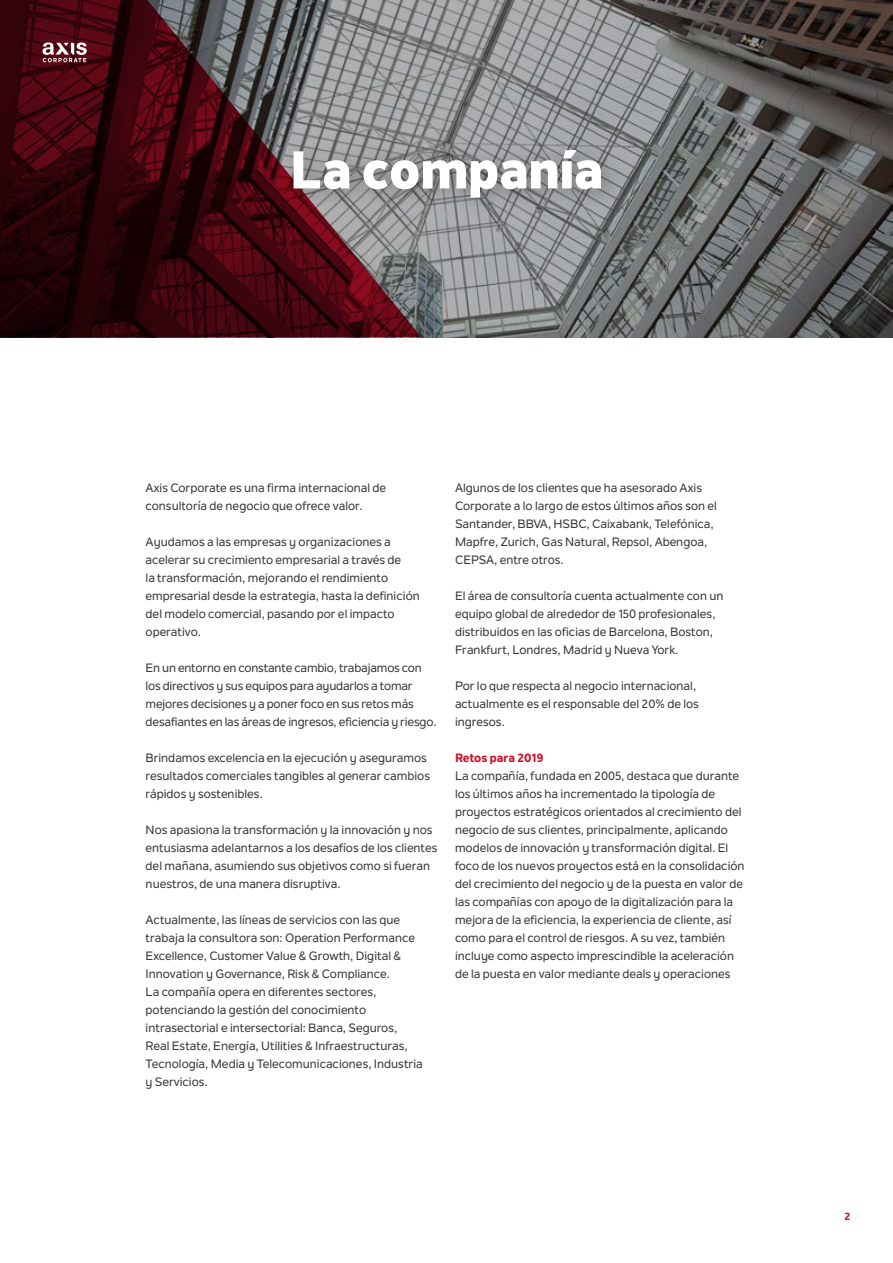
<style>
.page{position:relative;width:893px;height:1263px;background:#fff}
.page>*{position:absolute;margin:0;border:0;box-sizing:border-box;transform-origin:0 0}
.t1{font:800 52.5px "Nolan Next";color:#fff}
.t2{font:500 12px/18px "Nolan Next";color:#393a38}
.t3{font:800 12px "Nolan Next";color:#cf122d}
.t4{font:800 10.5px "Nolan Next";color:#cf122d}
</style>
<div class="page">
<svg style="left:421px;top:0;width:472px;height:337px"></svg>
<svg style="left:0;top:0;width:421px;height:337px"></svg>
<div style="left:277px;top:134px;width:346px;height:84px;background:#000;opacity:.3"></div>
<svg style="left:43px;top:43px;width:44px;height:19px"></svg>
<h1 class="t1" style="left:290px;top:137px;width:315px">La companía</h1>
<p class="t2" style="left:146px;top:478px;width:242px">Axis Corporate es una firma internacional de consultoría de negocio que ofrece valor.</p>
<p class="t2" style="left:146px;top:532px;width:276px">Ayudamos a las empresas y organizaciones a acelerar su crecimiento empresarial a través de<br>la transformación, mejorando el rendimiento empresarial desde la estrategia, hasta la definición del modelo comercial, pasando por el impacto operativo.</p>
<p class="t2" style="left:146px;top:658px;width:292px">En un entorno en constante cambio, trabajamos con los directivos y sus equipos para ayudarlos a tomar mejores decisiones y a poner foco en sus retos más desafiantes en las áreas de ingresos, eficiencia y riesgo.</p>
<p class="t2" style="left:146px;top:748px;width:286px">Brindamos excelencia en la ejecución y aseguramos resultados comerciales tangibles al generar cambios rápidos y sostenibles.</p>
<p class="t2" style="left:146px;top:820px;width:293px">Nos apasiona la transformación y la innovación y nos entusiasma adelantarnos a los desafíos de los clientes del mañana, asumiendo sus objetivos como si fueran nuestros, de una manera disruptiva.</p>
<p class="t2" style="left:146px;top:910px;width:279px">Actualmente, las líneas de servicios con las que trabaja la consultora son: Operation Performance Excellence, Customer Value &amp; Growth, Digital &amp; Innovation y Governance, Risk &amp; Compliance.<br>La compañía opera en diferentes sectores, potenciando la gestión del conocimiento intrasectorial e intersectorial: Banca, Seguros, Real Estate, Energía, Utilities &amp; Infraestructuras, Tecnología, Media y Telecomunicaciones, Industria y Servicios.</p>
<p class="t2" style="left:455px;top:478px;width:264px">Algunos de los clientes que ha asesorado Axis Corporate a lo largo de estos últimos años son el Santander, BBVA, HSBC, Caixabank, Telefónica, Mapfre, Zurich, Gas Natural, Repsol, Abengoa, CEPSA, entre otros.</p>
<p class="t2" style="left:455px;top:586px;width:270px">El área de consultoría cuenta actualmente con un equipo global de alrededor de 150 profesionales, distribuidos en las oficias de Barcelona, Boston, Frankfurt, Londres, Madrid y Nueva York.</p>
<p class="t2" style="left:455px;top:676px;width:246px">Por lo que respecta al negocio internacional, actualmente es el responsable del 20% de los ingresos.</p>
<p class="t3" style="left:455px;top:750px;width:90px">Retos para 2019</p>
<p class="t2" style="left:455px;top:766px;width:291px">La compañía, fundada en 2005, destaca que durante los últimos años ha incrementado la tipología de proyectos estratégicos orientados al crecimiento del negocio de sus clientes, principalmente, aplicando modelos de innovación y transformación digital. El foco de los nuevos proyectos está en la consolidación del crecimiento del negocio y de la puesta en valor de las compañías con apoyo de la digitalización para la mejora de la eficiencia, la experiencia de cliente, así como para el control de riesgos. A su vez, también incluye como aspecto imprescindible la aceleración de la puesta en valor mediante deals y operaciones</p>
<p class="t4" style="left:844px;top:1210px;width:7px">2</p>
</div>
